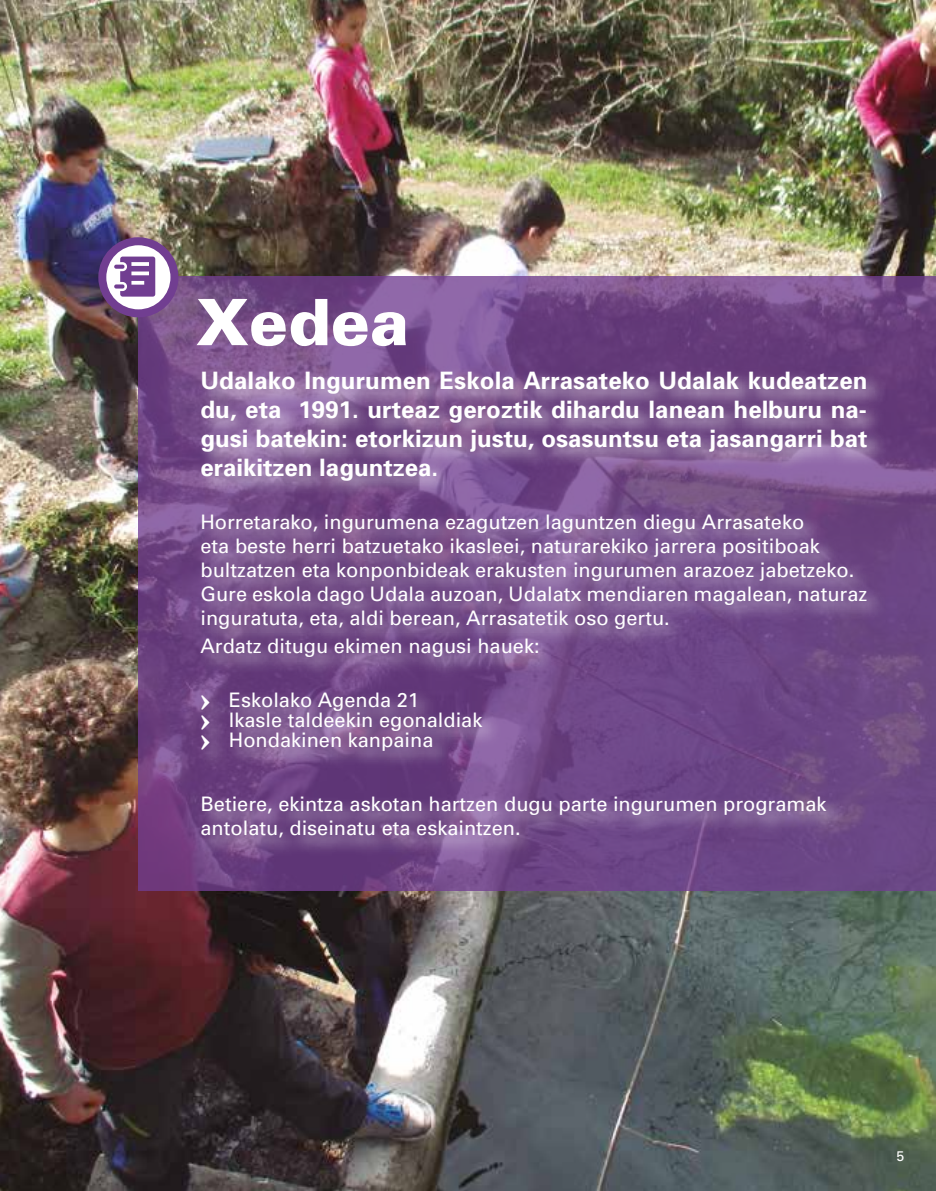
<style>
.page{position:relative;width:936px;height:1191px;background:#fff}
.page>*{position:absolute;margin:0;border:0;box-sizing:border-box;transform-origin:0 0}
.t1{font:900 64px "Univers";color:#fff}
.t2{font:52.6px "Breezi Icon Set";color:#713e91}
.t3{font:700 24px/28.8px "Univers";color:#fff;text-align:justify}
.t4{font:20px/24px "Univers";color:#fff}
.t5{font:14px "Univers";color:#fff}
.s1{font-family:"Arrowstfb";font-size:14px}
</style>
<div class="page">
<img style="left:0;top:0;width:935px;height:1191px">
<svg style="left:138px;top:276px;width:797px;height:614px;background:#714886"></svg>
<div style="left:102px;top:241px;width:72px;height:72px;background:#fff;border-radius:50%"></div>
<div style="left:98px;top:237px;width:80px;height:80px;border:8px solid #713e91;border-radius:50%"></div>
<div style="left:197px;top:367px;width:690px;height:491px;background:#fff;opacity:.75"></div>
<h2 class="t2" style="left:112px;top:254px;width:48px">D</h2>
<h1 class="t1" style="left:196px;top:283px;width:215px">Xedea</h1>
<p class="t3" style="left:200px;top:365px;width:668px">Udalako Ingurumen Eskola Arrasateko Udalak kudeatzen du, eta 1991. urteaz geroztik dihardu lanean helburu na&shy;gusi batekin: etorkizun justu, osasuntsu eta jasangarri bat eraikitzen laguntzea.</p>
<p class="t4" style="left:200px;top:509px;width:668px">Horretarako, ingurumena ezagutzen laguntzen diegu Arrasateko<br>eta beste herri batzuetako ikasleei, naturarekiko jarrera positiboak bultzatzen eta konponbideak erakusten ingurumen arazoez jabetzeko.<br>Gure eskola dago Udala auzoan, Udalatx mendiaren magalean, naturaz inguratuta, eta, aldi berean, Arrasatetik oso gertu.</p>
<p class="t4" style="left:200px;top:634px;width:340px">Ardatz ditugu ekimen nagusi hauek:</p>
<p class="t4" style="left:200px;top:689px;width:283px;line-height:20px"><span class="s1">g</span> Eskolako Agenda 21<br><span class="s1">g</span> Ikasle taldeekin egonaldiak <span class="s1">g</span> Hondakinen kanpaina</p>
<p class="t4" style="left:200px;top:791px;width:627px">Betiere, ekintza askotan hartzen dugu parte ingurumen programak antolatu, diseinatu eta eskaintzen.</p>
<p class="t5" style="left:896px;top:1147px;width:9px">5</p>
</div>
